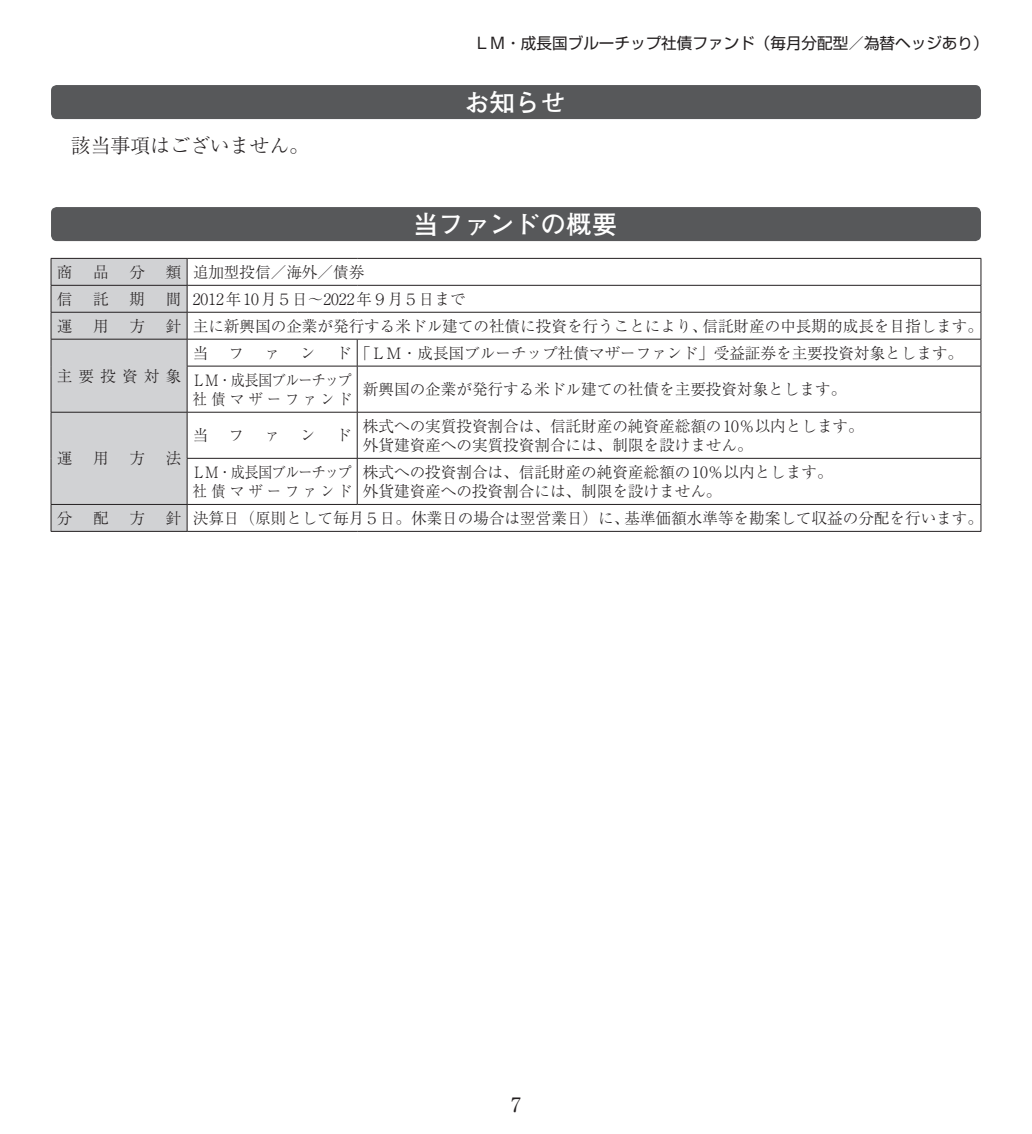
<style>
.page{position:relative;width:1032px;height:1134px;background:#fff}
.page>*{position:absolute;margin:0;border:0;box-sizing:border-box;transform-origin:0 0}
.t1{font:700 25.6px "Futo Go B101 Pr 6 N";color:#fff}
.t2{font:300 19.8px "Ryumin Pr 6 N";color:#231f20}
.t3{font:19.8px "Ryumin Pr 6 N";color:#231f20}
.t4{font:300 15.6px/19.2px "Ryumin Pr 6 N";color:#231f20}
.t5{font:15.6px "Shin Go Pr 6 N";color:#231f20}
.t6{font:300 15.6px/19.2px "Ryumin Pr 6 N";letter-spacing:-.035em;color:#231f20;scale:.91 1}
.t7{font:300 15.6px "Ryumin Pr 6 N";letter-spacing:.28em;color:#231f20;scale:.91 1}
</style>
<div class="page">
<div style="left:51px;top:85px;width:930px;height:34px;background:#57585a;border-radius:6px"></div>
<div style="left:51px;top:207px;width:930px;height:34px;background:#57585a;border-radius:6px"></div>
<hr style="left:187px;top:258px;width:170px;height:1px;background:#231f20">
<hr style="left:357px;top:258px;width:624px;height:1px;background:#231f20">
<hr style="left:187px;top:285px;width:170px;height:1px;background:#231f20">
<hr style="left:357px;top:285px;width:624px;height:1px;background:#231f20">
<hr style="left:187px;top:312px;width:170px;height:1px;background:#231f20">
<hr style="left:357px;top:312px;width:624px;height:1px;background:#231f20">
<hr style="left:187px;top:339px;width:170px;height:1px;background:#231f20">
<hr style="left:357px;top:339px;width:624px;height:1px;background:#231f20">
<svg style="left:357px;top:339px;width:1px;height:27px"></svg>
<svg style="left:980px;top:259px;width:1px;height:107px"></svg>
<hr style="left:187px;top:366px;width:170px;height:1px;background:#231f20">
<hr style="left:357px;top:366px;width:624px;height:1px;background:#231f20">
<hr style="left:357px;top:366px;width:1px;height:46px;background:#231f20">
<hr style="left:980px;top:366px;width:1px;height:46px;background:#231f20">
<hr style="left:187px;top:412px;width:170px;height:1px;background:#231f20">
<hr style="left:357px;top:412px;width:624px;height:1px;background:#231f20">
<hr style="left:357px;top:412px;width:1px;height:46px;background:#231f20">
<hr style="left:980px;top:412px;width:1px;height:46px;background:#231f20">
<hr style="left:187px;top:458px;width:170px;height:1px;background:#231f20">
<hr style="left:357px;top:458px;width:624px;height:1px;background:#231f20">
<hr style="left:357px;top:459px;width:1px;height:45px;background:#231f20">
<hr style="left:980px;top:459px;width:1px;height:45px;background:#231f20">
<hr style="left:187px;top:504px;width:170px;height:1px;background:#231f20">
<div style="left:51px;top:258px;width:137px;height:273px;background:#d1d2d4"></div>
<hr style="left:357px;top:504px;width:624px;height:1px;background:#231f20">
<svg style="left:980px;top:505px;width:1px;height:26px"></svg>
<hr style="left:51px;top:531px;width:136px;height:1px;background:#231f20">
<hr style="left:187px;top:531px;width:170px;height:1px;background:#231f20">
<hr style="left:357px;top:531px;width:624px;height:1px;background:#231f20">
<p class="t5" style="left:474px;top:30px;width:516px">ＬＭ・成長国ブルーチップ社債ファンド（毎月分配型／為替ヘッジあり）</p>
<p class="t2" style="left:71px;top:130px;width:240px">該当事項はございません。</p>
<h1 class="t1" style="left:464px;top:82px;width:104px">お知らせ</h1>
<h1 class="t1" style="left:413px;top:204px;width:206px">当ファンドの概要</h1>
<p class="t4" style="left:57px;top:261px;width:17px">商</p>
<p class="t4" style="left:93px;top:261px;width:17px">品</p>
<p class="t4" style="left:129px;top:261px;width:17px">分</p>
<p class="t4" style="left:166px;top:261px;width:200px">類 追加型投信／海外／債券</p>
<p class="t4" style="left:57px;top:288px;width:17px">信</p>
<p class="t4" style="left:93px;top:288px;width:17px">託</p>
<p class="t4" style="left:129px;top:288px;width:17px">期</p>
<p class="t4" style="left:166px;top:288px;width:301px">間 2012年10月５日～2022年９月５日まで</p>
<p class="t4" style="left:57px;top:315px;width:17px">運</p>
<p class="t4" style="left:93px;top:315px;width:17px">用</p>
<p class="t4" style="left:129px;top:315px;width:17px">方</p>
<p class="t4" style="left:166px;top:315px;width:819px">針 主に新興国の企業が発行する米ドル建ての社債に投資を行うことにより、信託財産の中長期的成長を目指します。</p>
<p class="t4" style="left:57px;top:365px;width:126px">主要投資対象</p>
<p class="t4" style="left:192px;top:338px;width:773px;line-height:27px;text-indent:144px">ド「ＬＭ・成長国ブルーチップ社債マザーファンド」受益証券を主要投資対象とします。<br>ＬＭ・成長国ブルーチップ</p>
<p class="t7" style="left:193px;top:387px;width:176px">社債マザーファンド</p>
<p class="t4" style="left:193px;top:342px;width:17px">当</p>
<p class="t4" style="left:229px;top:342px;width:17px">フ</p>
<p class="t4" style="left:264px;top:342px;width:17px">ァ</p>
<p class="t4" style="left:300px;top:342px;width:17px">ン</p>
<p class="t4" style="left:363px;top:379px;width:485px">新興国の企業が発行する米ドル建ての社債を主要投資対象とします。</p>
<p class="t4" style="left:57px;top:448px;width:17px">運</p>
<p class="t4" style="left:93px;top:448px;width:17px">用</p>
<p class="t4" style="left:129px;top:448px;width:17px">方</p>
<p class="t4" style="left:166px;top:448px;width:17px">法</p>
<p class="t4" style="left:193px;top:425px;width:17px">当</p>
<p class="t4" style="left:229px;top:425px;width:17px">フ</p>
<p class="t4" style="left:264px;top:425px;width:17px">ァ</p>
<p class="t4" style="left:300px;top:425px;width:17px">ン</p>
<p class="t4" style="left:336px;top:425px;width:17px">ド</p>
<p class="t4" style="left:363px;top:415px;width:502px">株式への実質投資割合は、信託財産の純資産総額の10％以内とします。外貨建資産への実質投資割合には、制限を設けません。</p>
<p class="t6" style="left:192px;top:461px;width:177px">ＬＭ・成長国ブルーチップ社債マザーファンド</p>
<p class="t4" style="left:363px;top:461px;width:471px">株式への投資割合は、信託財産の純資産総額の10％以内とします。外貨建資産への投資割合には、制限を設けません。</p>
<p class="t4" style="left:57px;top:507px;width:17px">分</p>
<p class="t4" style="left:93px;top:507px;width:17px">配</p>
<p class="t4" style="left:129px;top:507px;width:17px">方</p>
<p class="t4" style="left:166px;top:507px;width:819px">針 決算日（原則として毎月５日。休業日の場合は翌営業日）に、基準価額水準等を勘案して収益の分配を行います。</p>
<p class="t3" style="left:511px;top:1089px;width:11px">7</p>
</div>
